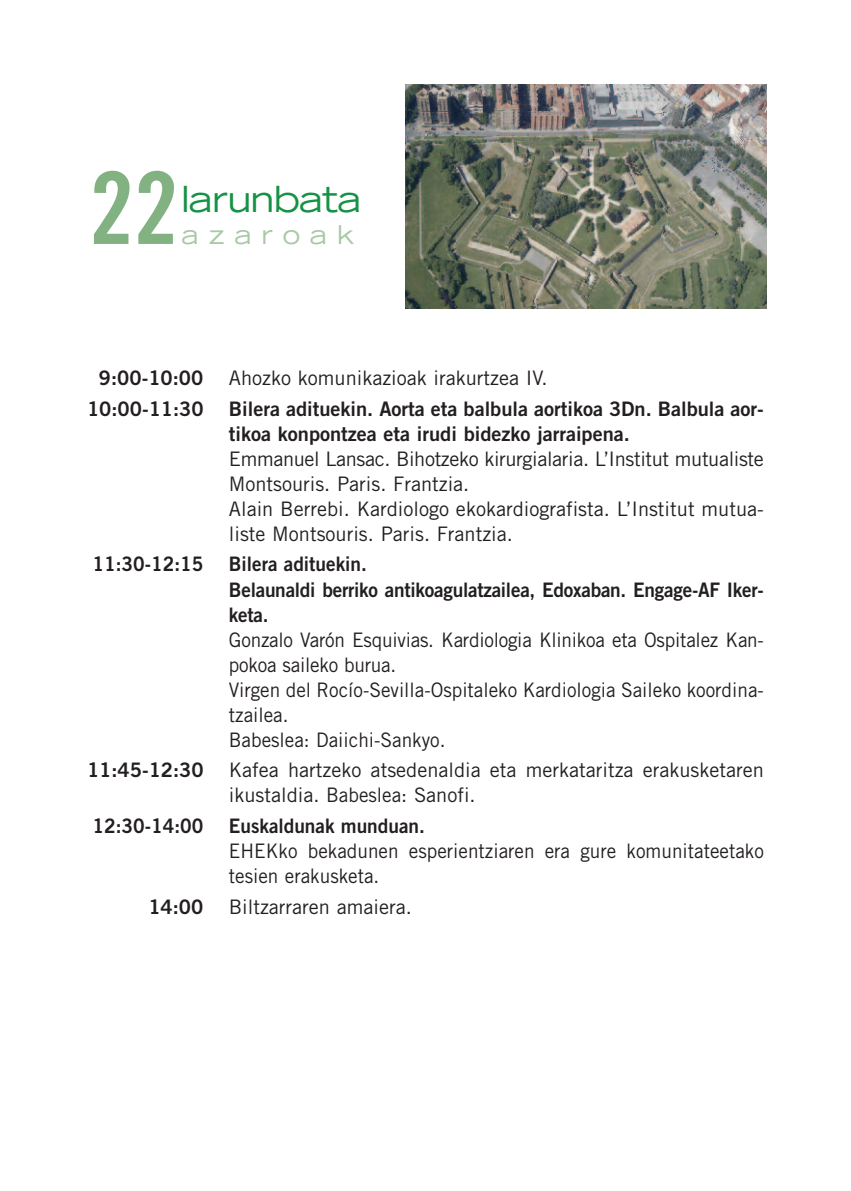
<style>
.page{position:relative;width:851px;height:1191px;background:#fff}
.page>*{position:absolute;margin:0;border:0;box-sizing:border-box;transform-origin:0 0}
.t1{font:100px "Trade Gothic Bold Cond Twenty";color:#82b282}
.t2{font:expanded 36px "Trade Gothic LH";letter-spacing:-.02em;color:#149245}
.t3{font:expanded 26px "Trade Gothic LH";letter-spacing:.375em;color:#a9c8a6}
.t4{font:20px/25px "Trade Gothic";color:#231f20}
.t5{font:20px/25px "Trade Gothic";color:#231f20;scale:.95 1}
.t6{font:20px/25px "Trade Gothic Bold Two";color:#231f20}
.t7{font:20px/25px "Trade Gothic Bold Two";color:#231f20;scale:.95 1}
</style>
<div class="page">
<img style="left:405px;top:85px;width:361px;height:224px">
<h1 class="t1" style="left:89px;top:172px;width:90px">22</h1>
<h2 class="t2" style="left:181px;top:186px;width:181px">larunbata</h2>
<h3 class="t3" style="left:181px;top:225px;width:174px">azaroak</h3>
<p class="t6" style="left:99px;top:367px;width:106px">9:00-10:00</p>
<p class="t4" style="left:229px;top:367px;width:320px">Ahozko komunikazioak irakurtzea IV.</p>
<p class="t6" style="left:87px;top:398px;width:118px">10:00-11:30</p>
<p class="t6" style="left:229px;top:398px;width:536px">Bilera adituekin. Aorta eta balbula aortikoa 3Dn. Balbula aor&shy;tikoa konpontzea eta irudi bidezko jarraipena.</p>
<p class="t4" style="left:229px;top:448px;width:536px">Emmanuel Lansac. Bihotzeko kirurgialaria. L’Institut mutualiste Montsouris. Paris. Frantzia.<br>Alain Berrebi. Kardiologo ekokardiografista. L’Institut mutua&shy;liste Montsouris. Paris. Frantzia.</p>
<p class="t7" style="left:93px;top:553px;width:118px">11:30-12:15</p>
<p class="t7" style="left:229px;top:553px;width:564px">Bilera adituekin.<br>Belaunaldi berriko antikoagulatzailea, Edoxaban. Engage-AF Iker&shy;keta.</p>
<p class="t5" style="left:229px;top:628px;width:564px">Gonzalo Varón Esquivias. Kardiologia Klinikoa eta Ospitalez Kan&shy;pokoa saileko burua.<br>Virgen del Rocío-Sevilla-Ospitaleko Kardiologia Saileko koordina&shy;tzailea.<br>Babeslea: Daiichi-Sankyo.</p>
<p class="t6" style="left:87px;top:759px;width:118px">11:45-12:30</p>
<p class="t4" style="left:229px;top:759px;width:536px">Kafea hartzeko atsedenaldia eta merkataritza erakusketaren ikustaldia. Babeslea: Sanofi.</p>
<p class="t7" style="left:93px;top:815px;width:118px">12:30-14:00</p>
<p class="t7" style="left:229px;top:815px;width:208px">Euskaldunak munduan.</p>
<p class="t5" style="left:229px;top:840px;width:564px">EHEKko bekadunen esperientziaren era gure komunitateetako tesien erakusketa.</p>
<p class="t6" style="left:148px;top:895px;width:56px">14:00</p>
<p class="t4" style="left:229px;top:895px;width:184px">Biltzarraren amaiera.</p>
</div>
